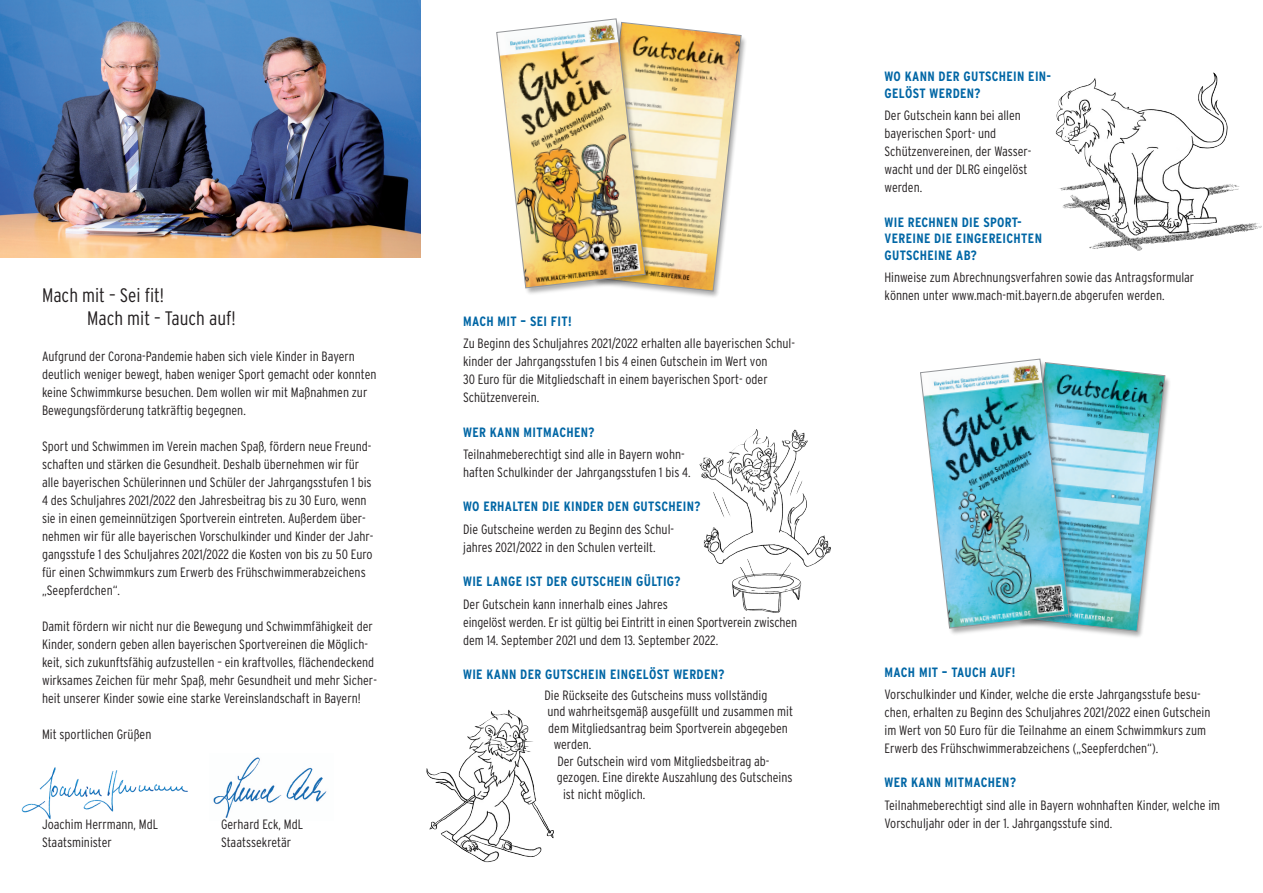
<style>
.page{position:relative;width:1263px;height:893px;background:#fff}
.page>*{position:absolute;margin:0;border:0;box-sizing:border-box;transform-origin:0 0}
.t1{font:300 condensed 19.5px/22.5px "Interstate";color:#231f20}
.t2{font:300 condensed 13.5px/18px "Interstate";color:#231f20}
.t3{font:700 condensed 13.5px/16.5px "Interstate";letter-spacing:.025em;color:#0166a5}
</style>
<div class="page">
<img style="left:21px;top:767px;width:167px;height:52px">
<img style="left:213px;top:757px;width:114px;height:61px">
<img style="left:0;top:0;width:421px;height:257px">
<img style="left:699px;top:429px;width:132px;height:138px">
<img style="left:1056px;top:72px;width:206px;height:160px">
<img style="left:426px;top:709px;width:128px;height:153px">
<img style="left:661px;top:35px;width:85px;height:262px">
<img style="left:496px;top:19px;width:245px;height:272px">
<img style="left:1083px;top:375px;width:87px;height:262px">
<img style="left:920px;top:359px;width:245px;height:272px">
<h1 class="t1" style="left:87px;top:284px;width:150px;text-indent:-45px">Mach mit – Sei fit!<br>Mach mit – Tauch auf!</h1>
<p class="t2" style="left:42px;top:347px;width:336px">Aufgrund der Corona-Pandemie haben sich viele Kinder in Bayern deutlich weniger bewegt, haben weniger Sport gemacht oder konnten keine Schwimmkurse besuchen. Dem wollen wir mit Maßnahmen zur Bewegungsförderung tatkräftig begegnen.</p>
<p class="t2" style="left:42px;top:437px;width:333px">Sport und Schwimmen im Verein machen Spaß, fördern neue Freund&shy;schaften und stärken die Gesundheit. Deshalb übernehmen wir für alle bayerischen Schülerinnen und Schüler der Jahrgangsstufen 1 bis 4 des Schuljahres 2021/2022 den Jahresbeitrag bis zu 30 Euro, wenn sie in einen gemeinnützigen Sportverein eintreten. Außerdem über&shy;nehmen wir für alle bayerischen Vorschulkinder und Kinder der Jahr&shy;gangsstufe 1 des Schuljahres 2021/2022 die Kosten von bis zu 50 Euro für einen Schwimmkurs zum Erwerb des Frühschwimmerabzeichens „Seepferdchen“.</p>
<p class="t2" style="left:42px;top:617px;width:336px">Damit fördern wir nicht nur die Bewegung und Schwimmfähigkeit der Kinder, sondern geben allen bayerischen Sportvereinen die Möglich&shy;keit, sich zukunftsfähig aufzustellen – ein kraftvolles, flächendeckend wirksames Zeichen für mehr Spaß, mehr Gesundheit und mehr Sicher&shy;heit unserer Kinder sowie eine starke Vereinslandschaft in Bayern!</p>
<p class="t2" style="left:42px;top:725px;width:111px">Mit sportlichen Grüßen</p>
<p class="t2" style="left:42px;top:815px;width:118px">Joachim Herrmann, MdL</p>
<p class="t2" style="left:221px;top:815px;width:84px">Gerhard Eck, MdL</p>
<p class="t2" style="left:42px;top:833px;width:71px">Staatsminister</p>
<p class="t2" style="left:221px;top:833px;width:72px">Staatssekretär</p>
<p class="t3" style="left:463px;top:313px;width:110px">MACH MIT – SEI FIT!</p>
<p class="t2" style="left:463px;top:335px;width:333px">Zu Beginn des Schuljahres 2021/2022 erhalten alle bayerischen Schul&shy;kinder der Jahrgangsstufen 1 bis 4 einen Gutschein im Wert von<br>30 Euro für die Mitgliedschaft in einem bayerischen Sport- oder Schützenverein.</p>
<p class="t3" style="left:463px;top:424px;width:133px">WER KANN MITMACHEN?</p>
<p class="t2" style="left:463px;top:445px;width:229px">Teilnahmeberechtigt sind alle in Bayern wohn&shy;haften Schulkinder der Jahrgangsstufen 1 bis 4.</p>
<p class="t3" style="left:463px;top:499px;width:239px">WO ERHALTEN DIE KINDER DEN GUTSCHEIN?</p>
<p class="t2" style="left:463px;top:520px;width:212px">Die Gutscheine werden zu Beginn des Schul&shy;jahres 2021/2022 in den Schulen verteilt.</p>
<p class="t3" style="left:463px;top:573px;width:219px">WIE LANGE IST DER GUTSCHEIN GÜLTIG?</p>
<p class="t2" style="left:463px;top:595px;width:335px">Der Gutschein kann innerhalb eines Jahres<br>eingelöst werden. Er ist gültig bei Eintritt in einen Sportverein zwischen dem 14. September 2021 und dem 13. September 2022.</p>
<p class="t3" style="left:463px;top:666px;width:263px">WIE KANN DER GUTSCHEIN EINGELÖST WERDEN?</p>
<p class="t2" style="left:544px;top:686px;width:224px">Die Rückseite des Gutscheins muss vollständig</p>
<p class="t2" style="left:547px;top:703px;width:247px">und wahrheitsgemäß ausgefüllt und zusammen mit</p>
<p class="t2" style="left:548px;top:719px;width:241px">dem Mitgliedsantrag beim Sportverein abgegeben</p>
<p class="t2" style="left:554px;top:736px;width:39px">werden.</p>
<p class="t2" style="left:557px;top:752px;width:214px">Der Gutschein wird vom Mitgliedsbeitrag ab-</p>
<p class="t2" style="left:557px;top:769px;width:237px">gezogen. Eine direkte Auszahlung des Gutscheins</p>
<p class="t2" style="left:563px;top:785px;width:84px">ist nicht möglich.</p>
<p class="t3" style="left:884px;top:69px;width:168px">WO KANN DER GUTSCHEIN EIN-<br>GELÖST WERDEN?</p>
<p class="t2" style="left:884px;top:107px;width:149px">Der Gutschein kann bei allen bayerischen Sport- und<br>Schützenvereinen, der Wasser&shy;wacht und der DLRG eingelöst werden.</p>
<p class="t3" style="left:884px;top:214px;width:159px">WIE RECHNEN DIE SPORT-<br>VEREINE DIE EINGEREICHTEN<br>GUTSCHEINE AB?</p>
<p class="t2" style="left:884px;top:268px;width:311px">Hinweise zum Abrechnungsverfahren sowie das Antragsformular können unter www.mach-mit.bayern.de abgerufen werden.</p>
<p class="t3" style="left:884px;top:664px;width:132px">MACH MIT – TAUCH AUF!</p>
<p class="t2" style="left:884px;top:685px;width:327px">Vorschulkinder und Kinder, welche die erste Jahrgangsstufe besu&shy;chen, erhalten zu Beginn des Schuljahres 2021/2022 einen Gutschein im Wert von 50 Euro für die Teilnahme an einem Schwimmkurs zum Erwerb des Frühschwimmerabzeichens („Seepferdchen“).</p>
<p class="t3" style="left:884px;top:774px;width:133px">WER KANN MITMACHEN?</p>
<p class="t2" style="left:884px;top:796px;width:337px">Teilnahmeberechtigt sind alle in Bayern wohnhaften Kinder, welche im<br>Vorschuljahr oder in der 1. Jahrgangsstufe sind.</p>
</div>
